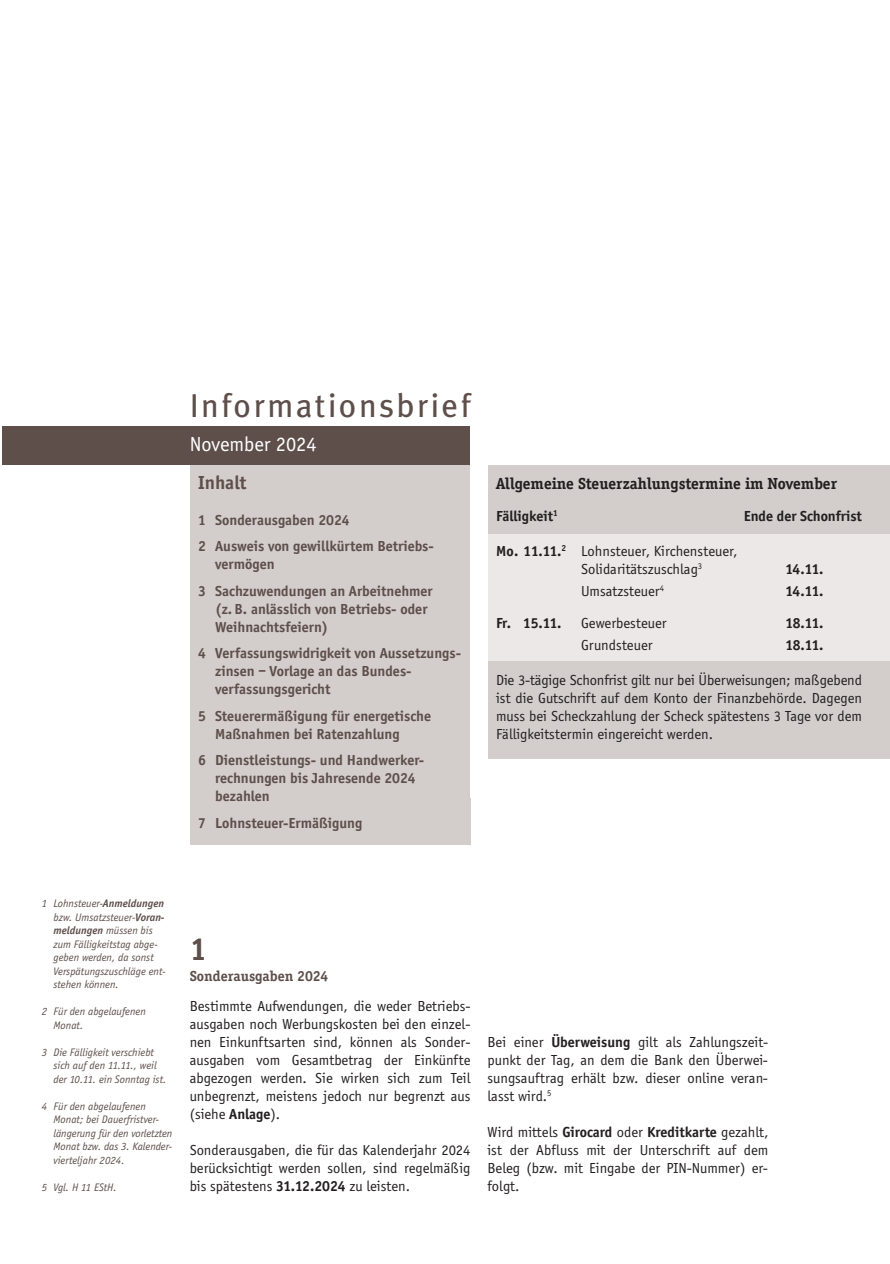
<style>
.page{position:relative;width:890px;height:1264px;background:#fff}
.page>*{position:absolute;margin:0;border:0;box-sizing:border-box;transform-origin:0 0}
.t1{font:33px "Meta Plus";letter-spacing:.075em;color:#5e4f4b}
.t2{font:700 33px "Officina Serif";color:#5e4f4b}
.t3{font:21px "Officina Sans";color:#fff}
.t4{font:700 19.5px "Officina Sans";color:#5e4f4b}
.t5{font:700 16.5px "Officina Serif";color:#231f20}
.t6{font:15px/18px "Officina Sans";color:#231f20;text-align:justify}
.t7{font:700 15px/18px "Officina Sans";color:#5e4f4b}
.t8{font:700 15px "Officina Sans";color:#231f20}
.t9{font:700 15px "Officina Serif";color:#5e4f4b}
.t10{font:italic 11.25px/13.5px "Officina Sans";color:#5e4f4b}
.s1{font-weight:700}
</style>
<div class="page">
<div style="left:190px;top:465px;width:280px;height:379px;background:#d3cecc"></div>
<div style="left:2px;top:426px;width:468px;height:39px;background:#5e4f4b"></div>
<div style="left:470px;top:465px;width:419px;height:293px;background:#d3cecc"></div>
<div style="left:487px;top:534px;width:402px;height:127px;background:#ebe8e7"></div>
<div style="left:470px;top:423px;width:17px;height:375px;background:#fff"></div>
<h1 class="t1" style="left:190px;top:386px;width:282px">Informationsbrief</h1>
<h2 class="t3" style="left:190px;top:436px;width:128px">November 2024</h2>
<h3 class="t4" style="left:198px;top:474px;width:50px">Inhalt</h3>
<p class="t7" style="left:198px;top:507px;width:237px;line-height:26.5px">1 Sonderausgaben 2024<br>2 Ausweis von gewillkürtem Betriebs-</p>
<p class="t7" style="left:198px;top:552px;width:236px;line-height:26.5px;text-indent:17px">vermögen<br>3 Sachzuwendungen an Arbeitnehmer</p>
<p class="t7" style="left:215px;top:601px;width:214px">(z. B. anlässlich von Betriebs- oder<br>Weihnachtsfeiern)</p>
<p class="t7" style="left:215px;top:645px;width:247px;text-indent:-17px">4 Verfassungswidrigkeit von Aussetzungs&shy;zinsen – Vorlage an das Bundes&shy;verfassungsgericht</p>
<p class="t7" style="left:215px;top:708px;width:217px;text-indent:-17px">5 Steuerermäßigung für energetische<br>Maßnahmen bei Ratenzahlung</p>
<p class="t7" style="left:215px;top:752px;width:211px;text-indent:-17px">6 Dienstleistungs- und Handwerker&shy;rechnungen bis Jahresende 2024 bezahlen</p>
<p class="t7" style="left:198px;top:815px;width:166px">7 Lohnsteuer-Ermäßigung</p>
<p class="t5" style="left:496px;top:477px;width:342px">Allgemeine Steuerzahlungstermine im November</p>
<p class="t8" style="left:496px;top:510px;width:63px">Fälligkeit<sup>1</sup></p>
<p class="t8" style="left:743px;top:510px;width:120px">Ende der Schonfrist</p>
<p class="t6" style="left:581px;top:543px;width:158px;text-indent:-85px"><span class="s1">Mo. 11.11.</span><sup>2</sup> Lohnsteuer, Kirchensteuer,<br>Solidaritätszuschlag<sup>3</sup></p>
<p class="t8" style="left:785px;top:563px;width:39px">14.11.</p>
<p class="t6" style="left:581px;top:583px;width:84px">Umsatzsteuer<sup>4</sup></p>
<p class="t8" style="left:785px;top:585px;width:39px">14.11.</p>
<p class="t8" style="left:496px;top:617px;width:67px">Fr. 15.11.</p>
<p class="t6" style="left:581px;top:615px;width:87px">Gewerbesteuer</p>
<p class="t8" style="left:785px;top:617px;width:40px">18.11.</p>
<p class="t6" style="left:581px;top:637px;width:73px">Grundsteuer</p>
<p class="t8" style="left:785px;top:639px;width:40px">18.11.</p>
<p class="t6" style="left:496px;top:672px;width:367px">Die 3-tägige Schonfrist gilt nur bei Überweisungen; maßgebend ist die Gutschrift auf dem Konto der Finanzbehörde. Dagegen muss bei Scheckzahlung der Scheck spätestens 3 Tage vor dem Fälligkeitstermin eingereicht werden.</p>
<p class="t10" style="left:54px;top:897px;width:114px;text-indent:-12px">1 Lohnsteuer-<span class="s1">Anmeldungen </span>bzw. Umsatzsteuer-<span class="s1">Voran&shy;meldungen</span> müssen bis zum Fälligkeitstag abge&shy;geben werden, da sonst<br>Verspätungszuschläge ent&shy;stehen können.</p>
<p class="t10" style="left:54px;top:1005px;width:94px;text-indent:-12px">2 Für den abgelaufenen<br>Monat.</p>
<p class="t10" style="left:54px;top:1046px;width:114px;text-indent:-12px">3 Die Fälligkeit verschiebt sich auf den 11.11., weil der 10.11. ein Sonntag ist.</p>
<p class="t10" style="left:54px;top:1100px;width:120px;text-indent:-12px">4 Für den abgelaufenen<br>Monat; bei Dauerfristver&shy;längerung für den vorletzten<br>Monat bzw. das 3. Kalender&shy;vierteljahr 2024.</p>
<p class="t10" style="left:42px;top:1181px;width:76px">5 Vgl. H 11 EStH.</p>
<h1 class="t2" style="left:190px;top:936px;width:19px">1</h1>
<p class="t9" style="left:190px;top:970px;width:140px">Sonderausgaben 2024</p>
<p class="t6" style="left:190px;top:998px;width:282px">Bestimmte Aufwendungen, die weder Betriebs&shy;ausgaben noch Werbungskosten bei den einzel&shy;nen Einkunftsarten sind, können als Sonder&shy;ausgaben vom Gesamtbetrag der Einkünfte abgezogen werden. Sie wirken sich zum Teil unbegrenzt, meistens jedoch nur begrenzt aus (siehe <span class="s1">Anlage</span>).</p>
<p class="t6" style="left:190px;top:1142px;width:282px">Sonderausgaben, die für das Kalenderjahr 2024 berücksichtigt werden sollen, sind regelmäßig bis spätestens <span class="s1">31.12.2024</span> zu leisten.</p>
<p class="t6" style="left:487px;top:1034px;width:282px">Bei einer <span class="s1">Überweisung</span> gilt als Zahlungszeit&shy;punkt der Tag, an dem die Bank den Überwei&shy;sungsauftrag erhält bzw. dieser online veran&shy;lasst wird.<sup>5</sup></p>
<p class="t6" style="left:487px;top:1124px;width:282px">Wird mittels <span class="s1">Girocard</span> oder <span class="s1">Kreditkarte</span> gezahlt, ist der Abfluss mit der Unterschrift auf dem Beleg (bzw. mit Eingabe der PIN-Nummer) er&shy;folgt.</p>
</div>
